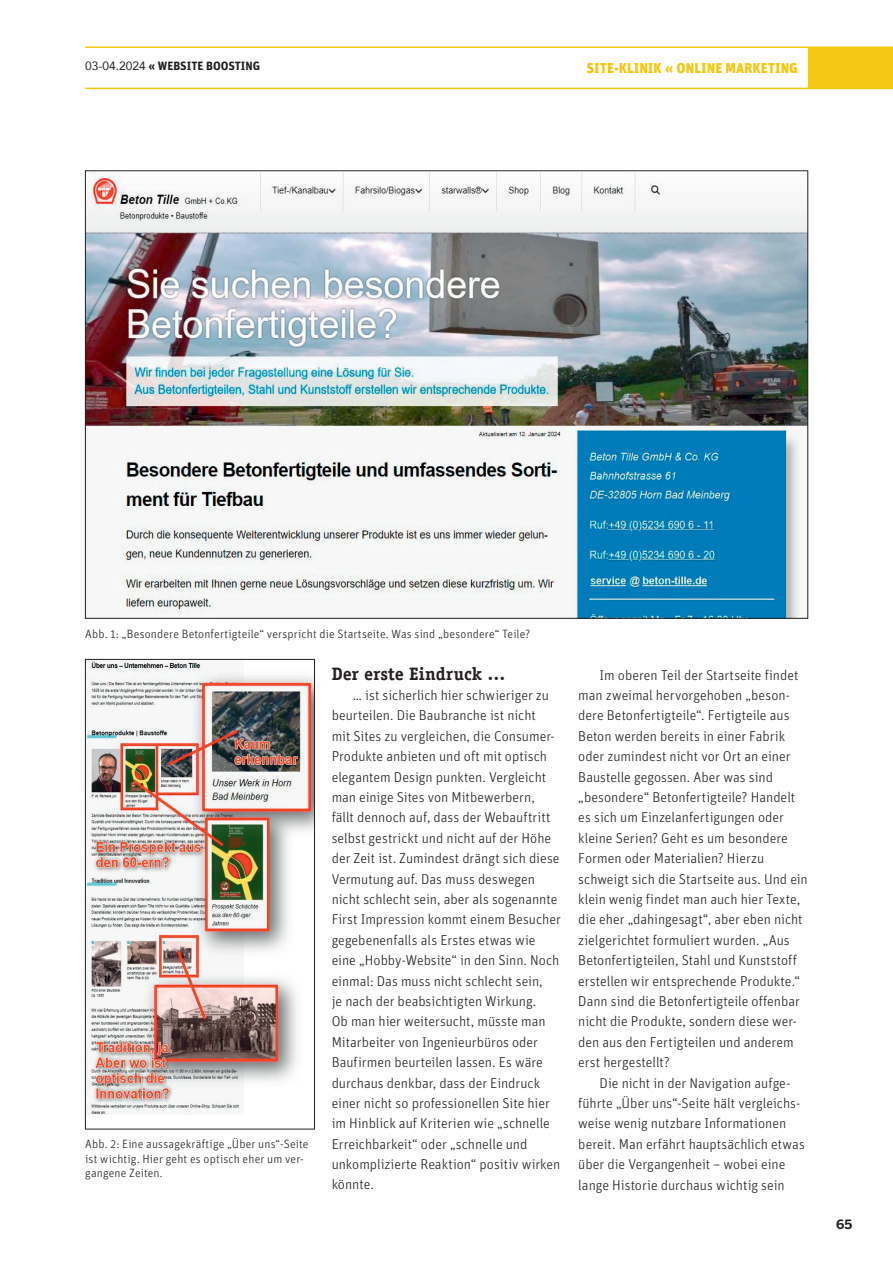
<style>
.page{position:relative;width:893px;height:1263px;background:#fff}
.page>*{position:absolute;margin:0;border:0;box-sizing:border-box;transform-origin:0 0}
.t1{font:700 18px "Officina Serif Std";color:#231f20}
.t2{font:300 14.25px/20.4px "Unit";color:#231f20}
.t3{font:900 14.25px "Unit";color:#f3c712}
.t4{font:700 12.75px "Benton Sans";color:#231f20}
.t5{font:300 12px/14.4px "Unit";letter-spacing:.01em;color:#231f20}
.t6{font:700 12px "Unit";color:#231f20}
.s1{font-family:"Avenir";font-weight:400}
</style>
<div class="page">
<div style="left:808px;top:47px;width:85px;height:41px;background:#f3c712"></div>
<hr style="left:85px;top:46px;width:808px;height:2px;background:#f3c712">
<hr style="left:85px;top:88px;width:808px;height:1px;background:#f3c712">
<img style="left:87px;top:173px;width:719px;height:443px">
<img style="left:87px;top:661px;width:226px;height:453px">
<div style="left:85px;top:659px;width:230px;height:470px;border:1px solid #231f20"></div>
<p class="t6" style="left:85px;top:59px;width:177px"><span class="s1">03-04.2024</span> « WEBSITE BOOSTING</p>
<p class="t3" style="left:586px;top:59px;width:213px">SITE-KLINIK « ONLINE MARKETING</p>
<p class="t5" style="left:85px;top:627px;width:447px">Abb. 1: „Besondere Betonfertigteile“ verspricht die Startseite. Was sind „besondere“ Teile?</p>
<p class="t5" style="left:85px;top:1137px;width:225px">Abb. 2: Eine aussagekräftige „Über uns“-Seite ist wichtig. Hier geht es optisch eher um ver&shy;gangene Zeiten.</p>
<p class="t1" style="left:332px;top:662px;width:175px">Der erste Eindruck …</p>
<p class="t2" style="left:332px;top:685px;width:231px;text-indent:21px">… ist sicherlich hier schwieriger zu beurteilen. Die Baubranche ist nicht<br>mit Sites zu vergleichen, die Consumer-Produkte anbieten und oft mit optisch elegantem Design punkten. Vergleicht man einige Sites von Mitbewerbern, fällt dennoch auf, dass der Webauftritt selbst gestrickt und nicht auf der Höhe der Zeit ist. Zumindest drängt sich diese Vermutung auf. Das muss deswegen nicht schlecht sein, aber als sogenannte First Impression kommt einem Besucher gegebenenfalls als Erstes etwas wie eine „Hobby-Website“ in den Sinn. Noch einmal: Das muss nicht schlecht sein,<br>je nach der beabsichtigten Wirkung.<br>Ob man hier weitersucht, müsste man Mitarbeiter von Ingenieurbüros oder Baufirmen beurteilen lassen. Es wäre durchaus denkbar, dass der Eindruck einer nicht so professionellen Site hier im Hinblick auf Kriterien wie „schnelle Erreichbarkeit“ oder „schnelle und unkomplizierte Reaktion“ positiv wirken könnte.</p>
<p class="t2" style="left:578px;top:664px;width:231px;text-indent:21px">Im oberen Teil der Startseite findet man zweimal hervorgehoben „beson&shy;dere Betonfertigteile“. Fertigteile aus Beton werden bereits in einer Fabrik oder zumindest nicht vor Ort an einer Baustelle gegossen. Aber was sind „besondere“ Betonfertigteile? Handelt es sich um Einzelanfertigungen oder kleine Serien? Geht es um besondere Formen oder Materialien? Hierzu schweigt sich die Startseite aus. Und ein klein wenig findet man auch hier Texte, die eher „dahingesagt“, aber eben nicht zielgerichtet formuliert wurden. „Aus Betonfertigteilen, Stahl und Kunststoff erstellen wir entsprechende Produkte.“ Dann sind die Betonfertigteile offenbar nicht die Produkte, sondern diese wer&shy;den aus den Fertigteilen und anderem erst hergestellt?</p>
<p class="t2" style="left:578px;top:1072px;width:228px;text-indent:21px">Die nicht in der Navigation aufge&shy;führte „Über uns“-Seite hält vergleichs&shy;weise wenig nutzbare Informationen bereit. Man erfährt hauptsächlich etwas über die Vergangenheit – wobei eine lange Historie durchaus wichtig sein</p>
<p class="t4" style="left:836px;top:1217px;width:18px">65</p>
</div>
